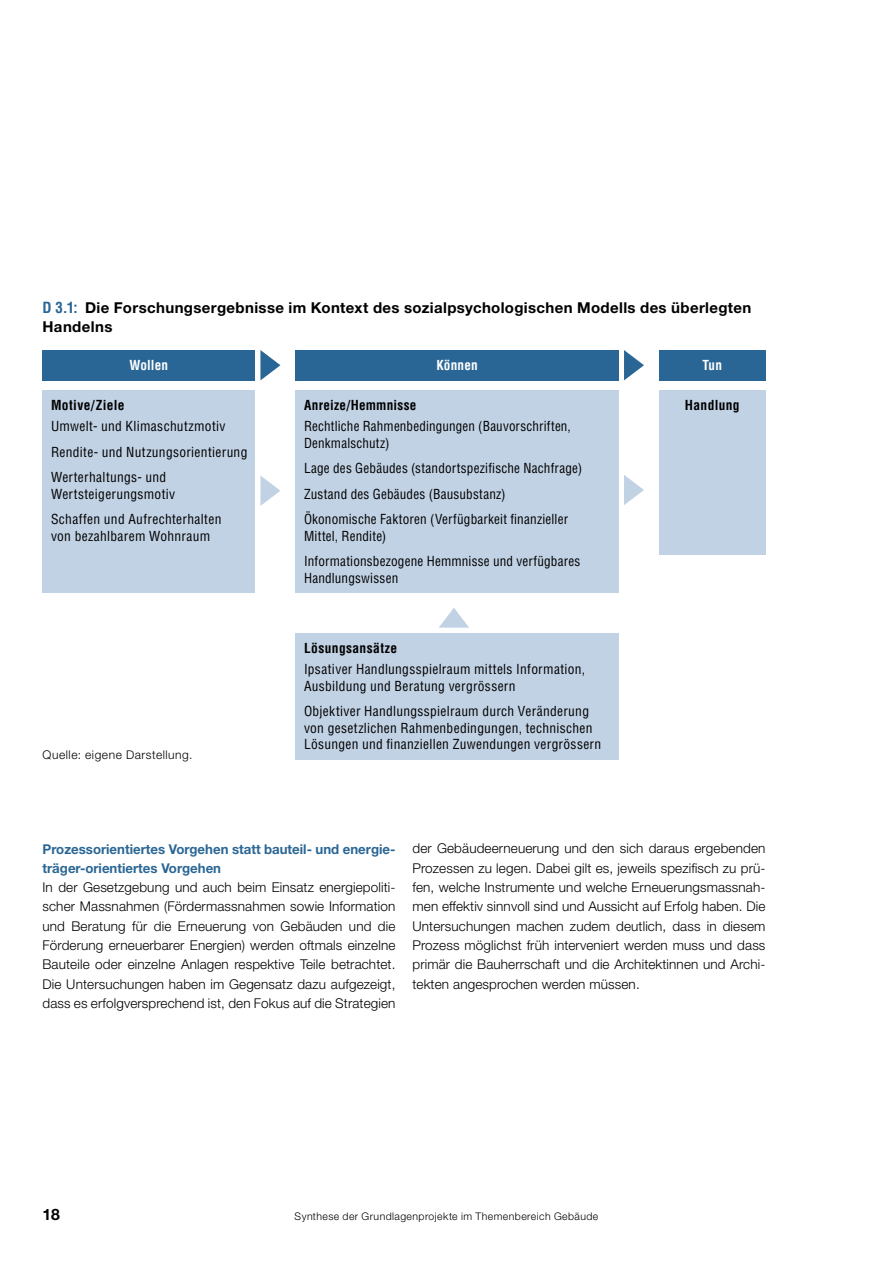
<style>
.page{position:relative;width:893px;height:1263px;background:#fff}
.page>*{position:absolute;margin:0;border:0;box-sizing:border-box;transform-origin:0 0}
.t1{font:700 15.75px "Helvetica Neue LT Std";color:#000}
.t2{font:700 15px/19.4px "Helvetica Neue LT Std";letter-spacing:.025em;color:#000}
.t3{font:300 13.5px/19.4px "Helvetica Neue LT Std";letter-spacing:.01em;color:#000;text-align:justify}
.t4{font:condensed 13.5px/25.5px "Helvetica";letter-spacing:.02em;color:#000}
.t5{font:700 13.5px/19.4px "Helvetica Neue LT Std";color:#2a6695}
.t6{font:700 condensed 13.5px "Helvetica";letter-spacing:.025em;color:#000}
.t7{font:700 condensed 13.5px "Helvetica";letter-spacing:.01em;color:#fff}
.t8{font:300 12px "Helvetica Neue LT Std";letter-spacing:.045em;color:#000}
.t9{font:300 10.5px "Helvetica Neue LT Std";letter-spacing:.04em;color:#000}
.s1{font-family:"Helvetica";font-stretch:condensed;color:#2a6695}
</style>
<div class="page">
<div style="left:43px;top:350px;width:212px;height:30px;background:#2a6695"></div>
<div style="left:43px;top:390px;width:212px;height:203px;background:#c2d2e5"></div>
<div style="left:296px;top:350px;width:323px;height:30px;background:#2a6695"></div>
<div style="left:296px;top:390px;width:323px;height:203px;background:#c2d2e5"></div>
<div style="left:659px;top:350px;width:106px;height:30px;background:#2a6695"></div>
<div style="left:659px;top:390px;width:106px;height:164px;background:#c2d2e5"></div>
<div style="left:296px;top:633px;width:323px;height:126px;background:#c2d2e5"></div>
<svg style="left:439px;top:608px;width:30px;height:20px"></svg>
<svg style="left:260px;top:476px;width:20px;height:30px"></svg>
<svg style="left:624px;top:475px;width:20px;height:30px"></svg>
<svg style="left:260px;top:350px;width:20px;height:30px"></svg>
<svg style="left:624px;top:350px;width:20px;height:30px"></svg>
<p class="t2" style="left:43px;top:297px;width:710px"><span class="s1">D 3.1:</span> Die Forschungsergebnisse im Kontext des sozialpsychologischen Modells des überlegten<br>Handelns</p>
<p class="t7" style="left:129px;top:357px;width:40px">Wollen</p>
<p class="t6" style="left:51px;top:397px;width:75px">Motive/Ziele</p>
<p class="t4" style="left:51px;top:413px;width:198px">Umwelt- und Klimaschutzmotiv<br>Rendite- und Nutzungsorientierung<br>Werterhaltungs- und</p>
<p class="t4" style="left:51px;top:481px;width:172px">Wertsteigerungsmotiv<br>Schaffen und Aufrechterhalten</p>
<p class="t4" style="left:51px;top:523px;width:161px">von bezahlbarem Wohnraum</p>
<p class="t8" style="left:43px;top:747px;width:152px">Quelle: eigene Darstellung.</p>
<p class="t7" style="left:436px;top:357px;width:43px">Können</p>
<p class="t6" style="left:304px;top:397px;width:114px">Anreize/Hemmnisse</p>
<p class="t4" style="left:304px;top:418px;width:268px;line-height:16.5px">Rechtliche Rahmenbedingungen (Bauvorschriften,<br>Denkmalschutz)</p>
<p class="t4" style="left:304px;top:455px;width:280px">Lage des Gebäudes (standortspezifische Nachfrage)<br>Zustand des Gebäudes (Bausubstanz)<br>Ökonomische Faktoren (Verfügbarkeit finanzieller</p>
<p class="t4" style="left:304px;top:523px;width:278px">Mittel, Rendite)<br>Informationsbezogene Hemmnisse und verfügbares</p>
<p class="t4" style="left:304px;top:565px;width:96px">Handlungswissen</p>
<p class="t6" style="left:304px;top:640px;width:95px">Lösungsansätze</p>
<p class="t4" style="left:304px;top:661px;width:283px;line-height:16.5px">Ipsativer Handlungsspielraum mittels Information,<br>Ausbildung und Beratung vergrössern</p>
<p class="t4" style="left:304px;top:703px;width:299px;line-height:16.5px">Objektiver Handlungsspielraum durch Veränderung von gesetzlichen Rahmenbedingungen, technischen<br>Lösungen und finanziellen Zuwendungen vergrössern</p>
<p class="t7" style="left:702px;top:357px;width:21px">Tun</p>
<p class="t6" style="left:685px;top:397px;width:56px">Handlung</p>
<p class="t5" style="left:43px;top:839px;width:354px">Prozessorientiertes Vorgehen statt bauteil- und energie&shy;träger-orientiertes Vorgehen</p>
<p class="t3" style="left:43px;top:877px;width:354px">In der Gesetzgebung und auch beim Einsatz energiepoliti&shy;scher Massnahmen (Fördermassnahmen sowie Information und Beratung für die Erneuerung von Gebäuden und die Förderung erneuerbarer Energien) werden oftmals einzelne Bauteile oder einzelne Anlagen respektive Teile betrachtet.<br>Die Untersuchungen haben im Gegensatz dazu aufgezeigt, dass es erfolgversprechend ist, den Fokus auf die Strategien</p>
<p class="t3" style="left:412px;top:839px;width:354px">der Gebäudeerneuerung und den sich daraus ergebenden Prozessen zu legen. Dabei gilt es, jeweils spezifisch zu prü&shy;fen, welche Instrumente und welche Erneuerungsmassnah&shy;men effektiv sinnvoll sind und Aussicht auf Erfolg haben. Die Untersuchungen machen zudem deutlich, dass in diesem Prozess möglichst früh interveniert werden muss und dass primär die Bauherrschaft und die Architektinnen und Archi&shy;tekten angesprochen werden müssen.</p>
<p class="t1" style="left:43px;top:1205px;width:19px">18</p>
<p class="t9" style="left:295px;top:1210px;width:305px">Synthese der Grundlagenprojekte im Themenbereich Gebäude</p>
</div>
